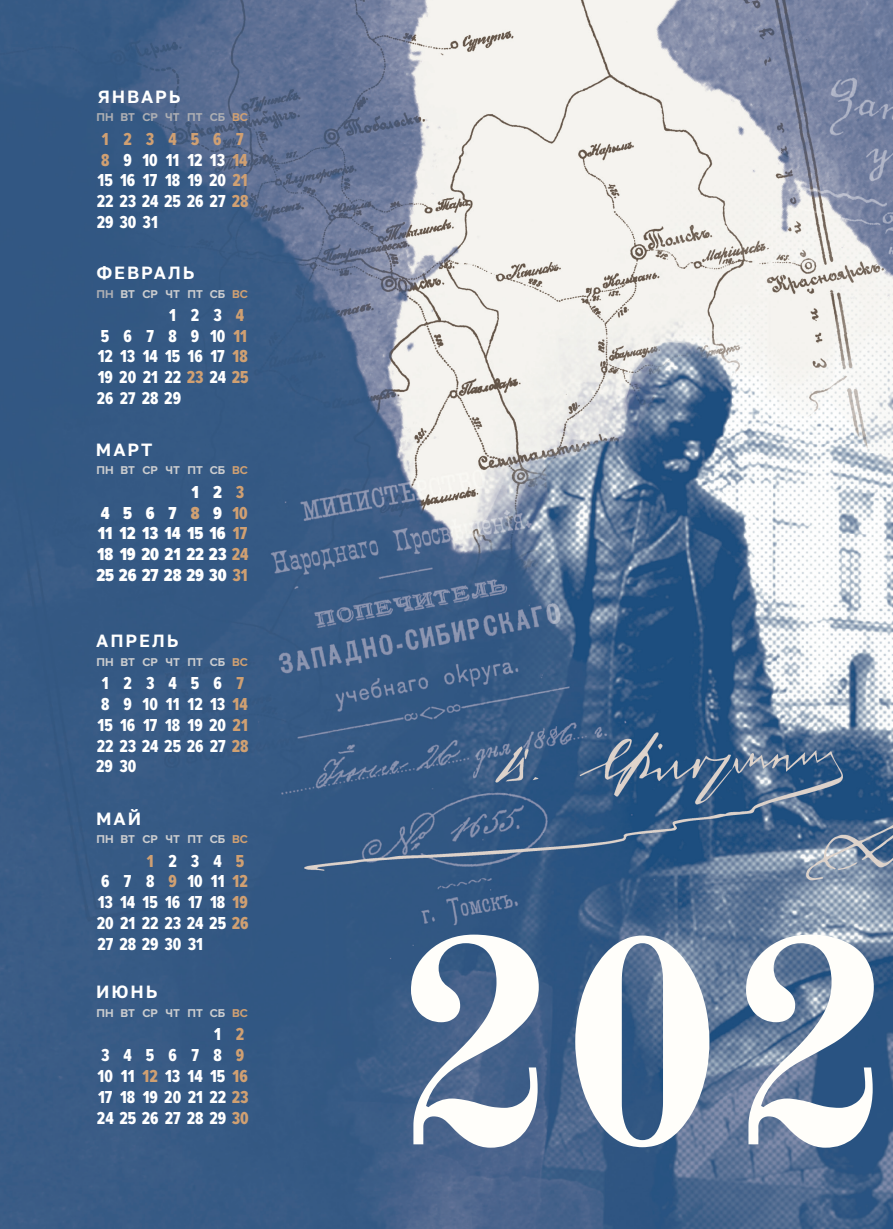
<style>
.page{position:relative;width:893px;height:1229px;background:#fff}
.page>*{position:absolute;margin:0;border:0;box-sizing:border-box;transform-origin:0 0}
.t1{font:310.2px "Chekhovskoy";color:#fffefa}
.t2{font:18px/20.9px "Proxima Nova Ex Cn Extrabld";color:#fff}
.t3{font:900 18px/20.9px "Proxima Nova Ex Cn";color:#fff}
.t4{font:17.7px "Golos Text VF";letter-spacing:.11em;color:#fff}
.t5{font:17.7px "Proxima Nova Ex Cn Extrabld";color:#fff}
.t6{font:700 11.7px "Proxima Nova";color:#cccdcf}
.t7{font:700 11.7px "Proxima Nova";color:#aeafb3}
.s1{color:#d0a072}
.s2{color:#aeafb3}
.s3{font-size:18px}
.s4{font-family:"Proxima Nova Ex Cn Extrabld";font-weight:400;color:#d0a072}
</style>
<div class="page">
<img style="left:0;top:0;width:893px;height:1229px">
<p class="t4" style="left:98px;top:86px;width:84px">ЯНВАРЬ</p>
<p class="t7" style="left:97px;top:111px;width:153px">ПН ВТ СР ЧТ ПТ СБ <span class="s1">ВС</span></p>
<p class="t2" style="left:97px;top:129px;width:153px"><span class="s1">1234567<br>8</span> 9 10111213<span class="s1">14<br></span>15 16 17 18 19 20 <span class="s1">21<br></span>22 23 24 25 26 27 <span class="s1">28<br></span>29 30 31</p>
<p class="t4" style="left:96px;top:262px;width:100px">ФЕВРАЛЬ</p>
<p class="t6" style="left:97px;top:287px;width:153px"><span class="s2">ПН</span> ВТ СР ЧТ ПТ СБ <span class="s1">ВС</span></p>
<p class="t2" style="left:98px;top:305px;width:152px;text-indent:72px">123<span class="s1">4<br></span>56 7 8910<span class="s1">11<br></span>12 13 14 15 16 17 <span class="s1">18<br></span>19 20 21 22 <span class="s1">23</span> 24 <span class="s1">25</span></p>
<p class="t5" style="left:97px;top:388px;width:86px">26 27 <span class="s3">28 29</span></p>
<p class="t4" style="left:96px;top:439px;width:58px">МАРТ</p>
<p class="t6" style="left:97px;top:464px;width:153px">ПН ВТ СР ЧТ ПТ СБ <span class="s1">ВС</span></p>
<p class="t3" style="left:96px;top:482px;width:154px;text-indent:95px">12<span class="s4">3<br></span>4567<span class="s1">8</span>9<span class="s4">10<br></span>11 12 13 14 15 16 <span class="s4">17<br></span>18 19 20 21 22 23 <span class="s4">24<br></span>25 26 27 28 29 30 <span class="s4">31</span></p>
<p class="t4" style="left:96px;top:630px;width:84px">АПРЕЛЬ</p>
<p class="t6" style="left:97px;top:655px;width:153px">ПН ВТ СР ЧТ ПТ СБ <span class="s1">ВС</span></p>
<p class="t2" style="left:96px;top:673px;width:154px;text-indent:6px">123456<span class="s1">7<br></span>8 9 10111213<span class="s1">14<br></span>15 16 17 18 19 20 <span class="s1">21<br></span>22 23 24 25 26 27 <span class="s1">28<br></span>29 30</p>
<p class="t4" style="left:96px;top:808px;width:47px">МАЙ</p>
<p class="t6" style="left:97px;top:832px;width:153px">ПН ВТ СР ЧТ ПТ СБ <span class="s1">ВС</span></p>
<p class="t2" style="left:97px;top:851px;width:153px;text-indent:50px"><span class="s1">1</span>234<span class="s1">5<br></span>6 7 8 <span class="s1">9</span> 1011<span class="s1">12<br></span>13 14 15 16 17 18 <span class="s1">19<br></span>20 21 22 23 24 25 <span class="s1">26<br></span>27 28 29 30 31</p>
<p class="t4" style="left:96px;top:981px;width:63px">ИЮНЬ</p>
<p class="t6" style="left:97px;top:1006px;width:153px">ПН ВТ СР ЧТ ПТ СБ <span class="s1">ВС</span></p>
<p class="t2" style="left:97px;top:1024px;width:153px;text-indent:117px">1 <span class="s1">2<br></span>345678<span class="s1">9<br></span>10 11 <span class="s1">12</span> 13 14 15 <span class="s1">16<br></span>17 18 19 20 21 22 <span class="s1">23<br></span>24 25 26 27 28 29 <span class="s1">30</span></p>
<p class="t1" style="left:393px;top:856px;width:500px">202</p>
</div>
